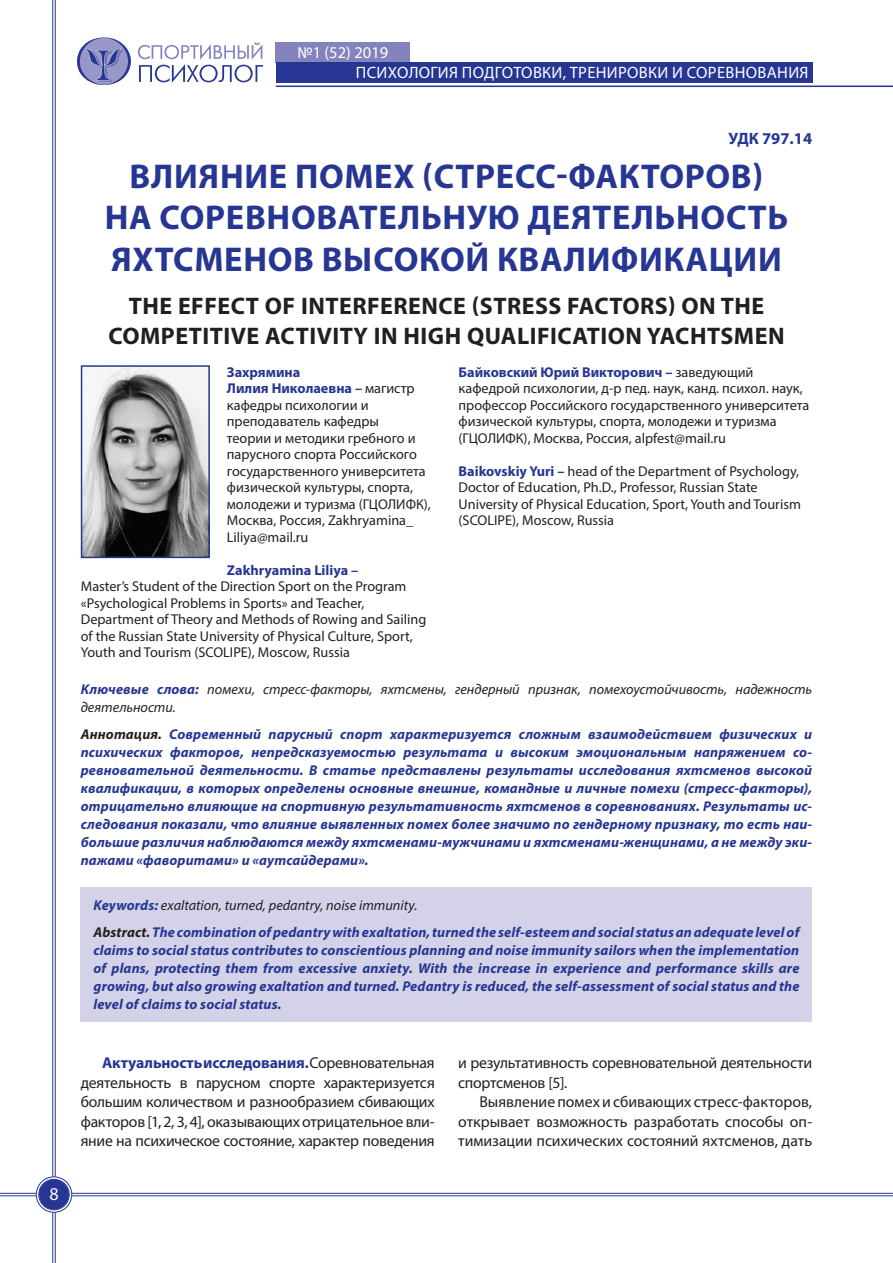
<style>
.page{position:relative;width:893px;height:1263px;background:#fff}
.page>*{position:absolute;margin:0;border:0;box-sizing:border-box;transform-origin:0 0}
.ZAGOLOVOK{font:700 34.5px/41.4px "Myriad Pro";letter-spacing:.02em;color:#263692;text-align:center}
.Zag_small{font:700 24px/30px "Myriad Pro";letter-spacing:.02em;color:#231f20;text-align:center}
.t1{font:18px "Myriad Pro";color:#fff}
.t2{font:16.5px/20.4px "Myriad Pro";letter-spacing:.02em;color:#fff}
.FIO{font:700 16.5px "Myriad Pro";color:#263692}
.TEXT{font:15.75px/19.5px "Myriad Pro";letter-spacing:-.015em;color:#231f20;text-align:justify}
.text_small{font:italic 700 14.25px/18px "Myriad Pro";letter-spacing:.01em;color:#263692;text-align:justify}
.FIO-2{font:14.25px/16.5px "Myriad Pro";color:#231f20}
.Key{font:italic 14.25px/18px "Myriad Pro";color:#231f20}
.s1{font-weight:700;color:#263692}
.s2{color:#231f20}
</style>
<div class="page">
<hr style="left:0;top:1193px;width:893px;height:1px;background:#263692">
<hr style="left:0;top:1195px;width:893px;height:1px;background:#263692">
<hr style="left:52px;top:0;width:1px;height:1263px;background:#263692">
<hr style="left:55px;top:0;width:1px;height:1263px;background:#263692">
<div style="left:38px;top:1178px;width:32px;height:33px;background:#263692;border-radius:50%"></div>
<div style="left:36px;top:1176px;width:36px;height:36px;border:3px solid #fff;border-radius:50%"></div>
<div style="left:36px;top:1176px;width:36px;height:36px;border:1px solid #263692;border-radius:50%"></div>
<div style="left:39px;top:1179px;width:30px;height:31px;border:1px solid #263692;border-radius:50%"></div>
<div style="left:276px;top:43px;width:134px;height:20px;background:#8483bd"></div>
<div style="left:276px;top:63px;width:536px;height:20px;background:#263692"></div>
<hr style="left:276px;top:86px;width:617px;height:1px;background:#263692">
<svg style="left:138px;top:42px;width:125px;height:41px"></svg>
<svg style="left:77px;top:37px;width:54px;height:48px"></svg>
<img style="left:84px;top:368px;width:123px;height:187px">
<div style="left:81px;top:365px;width:129px;height:193px;border:2px solid #263692"></div>
<div style="left:81px;top:887px;width:731px;height:134px;background:#d3d2e8"></div>
<p class="t1" style="left:49px;top:1183px;width:11px">8</p>
<p class="t2" style="left:356px;top:42px;width:454px;text-indent:-58px">№1 (52) 2019<br>ПСИХОЛОГИЯ ПОДГОТОВКИ, ТРЕНИРОВКИ И СОРЕВНОВАНИЯ</p>
<p class="FIO" style="left:729px;top:128px;width:85px">УДК 797.14</p>
<p class="ZAGOLOVOK" style="left:105px;top:154px;width:685px">ВЛИЯНИЕ ПОМЕХ (СТРЕСС-ФАКТОРОВ)<br>НА СОРЕВНОВАТЕЛЬНУЮ ДЕЯТЕЛЬНОСТЬ<br>ЯХТСМЕНОВ ВЫСОКОЙ КВАЛИФИКАЦИИ</p>
<p class="Zag_small" style="left:108px;top:290px;width:678px">THE EFFECT OF INTERFERENCE (STRESS FACTORS) ON THE<br>COMPETITIVE ACTIVITY IN HIGH QUALIFICATION YACHTSMEN</p>
<p class="FIO-2" style="left:227px;top:363px;width:205px"><span class="s1">Захрямина<br>Лилия Николаевна –</span> магистр кафедры психологии и преподаватель кафедры<br>теории и методики гребного и парусного спорта Российского государственного университета физической культуры, спорта, молодежи и туризма (ГЦОЛИФК),<br>Москва, Россия, Zakhryamina_<br>Liliya@mail.ru</p>
<p class="FIO-2" style="left:81px;top:561px;width:347px;text-indent:146px"><span class="s1">Zakhryamina Liliya –<br></span>Master’s Student of the Direction Sport on the Program «Psychological Problems in Sports» and Teacher, Department of Theory and Methods of Rowing and Sailing of the Russian State University of Physical Culture, Sport, Youth and Tourism (SCOLIPE), Moscow, Russia</p>
<p class="FIO-2" style="left:459px;top:363px;width:352px"><span class="s1">Байковский Юрий Викторович –</span> заведующий кафедрой психологии, д-р пед. наук, канд. психол. наук, профессор Российского государственного университета физической культуры, спорта, молодежи и туризма (ГЦОЛИФК), Москва, Россия, alpfest@mail.ru</p>
<p class="FIO-2" style="left:459px;top:462px;width:344px"><span class="s1">Baikovskiy Yuri –</span> head of the Department of Psychology, Doctor of Education, Ph.D., Professor, Russian State University of Physical Education, Sport, Youth and Tourism (SCOLIPE), Moscow, Russia</p>
<p class="Key" style="left:81px;top:680px;width:733px"><span class="s1">Ключевые слова:</span> помехи, стресс-факторы, яхтсмены, гендерный признак, помехоустойчивость, надежность деятельности.</p>
<p class="text_small" style="left:81px;top:724px;width:733px"><span class="s2">Аннотация.</span> Современный парусный спорт характеризуется сложным взаимодействием физических и психических факторов, непредсказуемостью результата и высоким эмоциональным напряжением со&shy;ревновательной деятельности. В статье представлены результаты исследования яхтсменов высокой квалификации, в которых определены основные внешние, командные и личные помехи (стресс-факторы), отрицательно влияющие на спортивную результативность яхтсменов в соревнованиях. Результаты ис&shy;следования показали, что влияние выявленных помех более значимо по гендерному признаку, то есть наи&shy;большие различия наблюдаются между яхтсменами-мужчинами и яхтсменами-женщинами, а не между эки&shy;пажами «фаворитами» и «аутсайдерами».</p>
<p class="Key" style="left:94px;top:896px;width:325px"><span class="s1">Keywords:</span> exaltation, turned, pedantry, noise immunity.</p>
<p class="text_small" style="left:94px;top:922px;width:707px"><span class="s2">Abstract.</span> The combination of pedantry with exaltation, turned the self-esteem and social status an adequate level of claims to social status contributes to conscientious planning and noise immunity sailors when the implementation of plans, protecting them from excessive anxiety. With the increase in experience and performance skills are growing, but also growing exaltation and turned. Pedantry is reduced, the self-assessment of social status and the level of claims to social status.</p>
<p class="TEXT" style="left:81px;top:1053px;width:356px;text-indent:21px"><span class="s1">Актуальность исследования.</span> Соревновательная деятельность в парусном спорте характеризуется большим количеством и разнообразием сбивающих факторов [1, 2, 3, 4], оказывающих отрицательное вли&shy;яние на психическое состояние, характер поведения</p>
<p class="TEXT" style="left:458px;top:1053px;width:356px">и результативность соревновательной деятельности спортсменов [5].</p>
<p class="TEXT" style="left:458px;top:1092px;width:355px;text-indent:21px">Выявление помех и сбивающих стресс-факторов, открывает возможность разработать способы оп&shy;тимизации психических состояний яхтсменов, дать</p>
</div>
